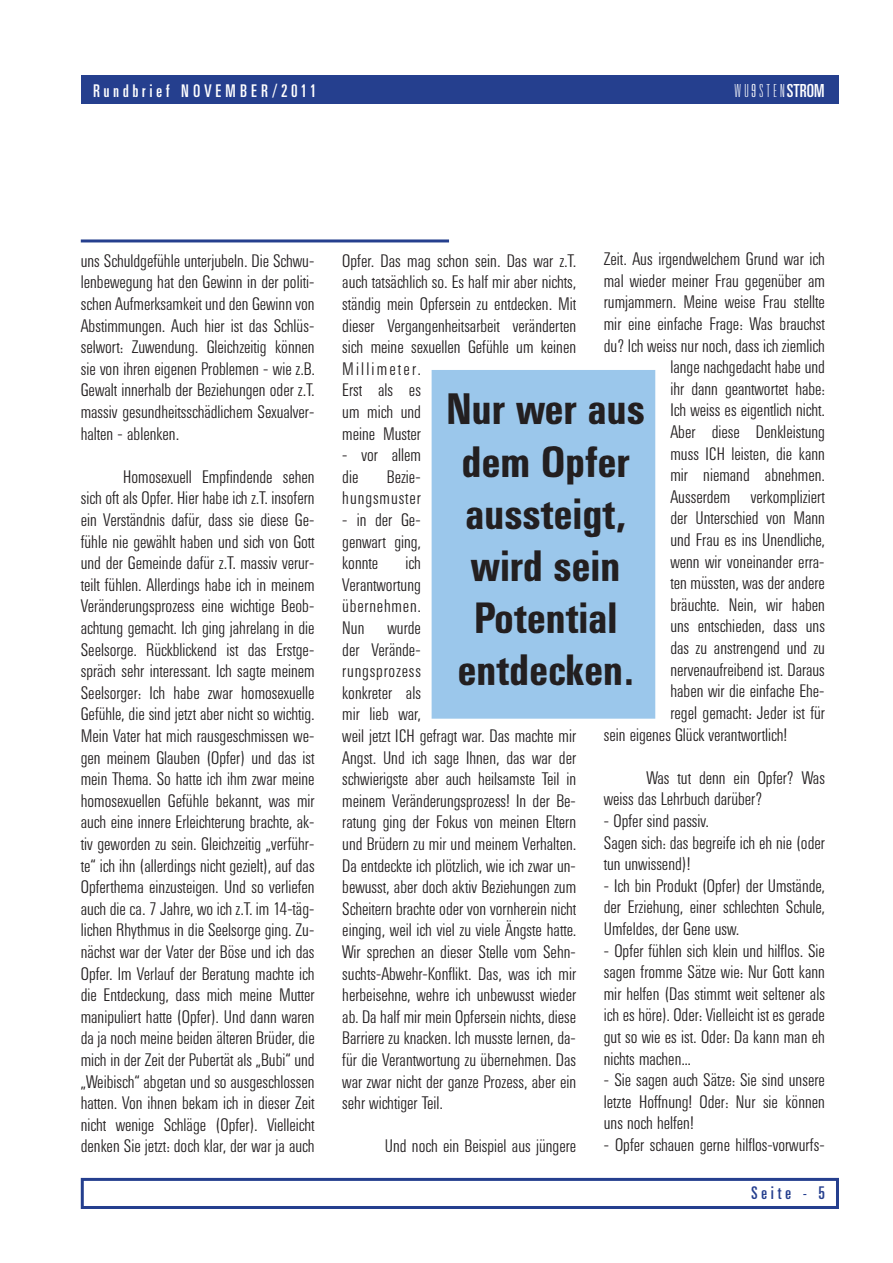
<style>
.page{position:relative;width:893px;height:1263px;background:#fff}
.page>*{position:absolute;margin:0;border:0;box-sizing:border-box;transform-origin:0 0}
.t1{font:700 43.5px/52.2px "Univers Condensed BQ";color:#231f20;text-align:center}
.t2{font:300 18px/21.6px "Univers Condensed BQ";color:#231f20;text-align:justify}
.t3{font:18px "Univers Ultra Condensed BQ";letter-spacing:.22em;color:#fff}
.t4{font:300 18px/21.6px "Univers Condensed BQ";letter-spacing:.05em;color:#231f20;text-align:right}
.t5{font:100 ultra-condensed 18px "Univers";letter-spacing:.2em;color:#fff}
.t6{font:18px "Univers Ultra Condensed BQ";letter-spacing:.22em;color:#253f8e}
.s1{font-weight:400}
</style>
<div class="page">
<div style="left:81px;top:76px;width:757px;height:28px;background:#253f8e"></div>
<div style="left:81px;top:1178px;width:758px;height:31px;border:3px solid #253f8e"></div>
<hr style="left:81px;top:239px;width:368px;height:3px;background:#253f8e">
<div style="left:432px;top:370px;width:223px;height:349px;background:#9bc7eb"></div>
<p class="t3" style="left:94px;top:81px;width:224px">Rundbrief NOVEMBER/2011</p>
<p class="t5" style="left:735px;top:81px;width:91px">WU STEN<span class="s1">STROM</span></p>
<p class="t2" style="left:81px;top:250px;width:235px">uns Schuldgefühle unterjubeln. Die Schwu&shy;lenbewegung hat den Gewinn in der politi&shy;schen Aufmerksamkeit und den Gewinn von Abstimmungen. Auch hier ist das Schlüs&shy;selwort: Zuwendung. Gleichzeitig können sie von ihren eigenen Problemen - wie z.B.<br>Gewalt innerhalb der Beziehungen oder z.T. massiv gesundheitsschädlichem Sexualver&shy;halten - ablenken.</p>
<p class="t2" style="left:81px;top:466px;width:235px;text-indent:43px">Homosexuell Empfindende sehen sich oft als Opfer. Hier habe ich z.T. insofern ein Verständnis dafür, dass sie diese Ge&shy;fühle nie gewählt haben und sich von Gott und der Gemeinde dafür z.T. massiv verur&shy;teilt fühlen. Allerdings habe ich in meinem Veränderungsprozess eine wichtige Beob&shy;achtung gemacht. Ich ging jahrelang in die Seelsorge. Rückblickend ist das Erstge&shy;spräch sehr interessant. Ich sagte meinem Seelsorger: Ich habe zwar homosexuelle Gefühle, die sind jetzt aber nicht so wichtig.<br>Mein Vater hat mich rausgeschmissen we&shy;gen meinem Glauben (Opfer) und das ist mein Thema. So hatte ich ihm zwar meine homosexuellen Gefühle bekannt, was mir auch eine innere Erleichterung brachte, ak&shy;tiv geworden zu sein. Gleichzeitig „verführ&shy;te“ ich ihn (allerdings nicht gezielt), auf das Opferthema einzusteigen. Und so verliefen auch die ca. 7 Jahre, wo ich z.T. im 14-täg&shy;lichen Rhythmus in die Seelsorge ging. Zu&shy;nächst war der Vater der Böse und ich das Opfer. Im Verlauf der Beratung machte ich die Entdeckung, dass mich meine Mutter manipuliert hatte (Opfer). Und dann waren da ja noch meine beiden älteren Brüder, die mich in der Zeit der Pubertät als „Bubi“ und „Weibisch“ abgetan und so ausgeschlossen hatten. Von ihnen bekam ich in dieser Zeit nicht wenige Schläge (Opfer). Vielleicht denken Sie jetzt: doch klar, der war ja auch</p>
<p class="t2" style="left:604px;top:249px;width:223px">Zeit. Aus irgendwelchem Grund war ich</p>
<p class="t2" style="left:604px;top:270px;width:223px">mal wieder meiner Frau gegenüber am</p>
<p class="t2" style="left:604px;top:292px;width:223px">rumjammern. Meine weise Frau stellte</p>
<p class="t2" style="left:604px;top:314px;width:223px">mir eine einfache Frage: Was brauchst</p>
<p class="t2" style="left:604px;top:335px;width:223px">du? Ich weiss nur noch, dass ich ziemlich</p>
<p class="t2" style="left:670px;top:357px;width:156px">lange nachgedacht habe und</p>
<p class="t2" style="left:670px;top:378px;width:156px">ihr dann geantwortet habe:</p>
<p class="t2" style="left:670px;top:400px;width:156px">Ich weiss es eigentlich nicht.</p>
<p class="t2" style="left:670px;top:422px;width:156px">Aber diese Denkleistung</p>
<p class="t2" style="left:670px;top:443px;width:156px">muss ICH leisten, die kann</p>
<p class="t2" style="left:670px;top:465px;width:156px">mir niemand abnehmen.</p>
<p class="t2" style="left:670px;top:486px;width:156px">Ausserdem verkompliziert</p>
<p class="t2" style="left:670px;top:508px;width:156px">der Unterschied von Mann</p>
<p class="t2" style="left:670px;top:530px;width:156px">und Frau es ins Unendliche,</p>
<p class="t2" style="left:670px;top:551px;width:156px">wenn wir voneinander erra-</p>
<p class="t2" style="left:670px;top:573px;width:156px">ten müssten, was der andere</p>
<p class="t2" style="left:670px;top:594px;width:156px">bräuchte. Nein, wir haben</p>
<p class="t2" style="left:670px;top:616px;width:156px">uns entschieden, dass uns</p>
<p class="t2" style="left:670px;top:638px;width:156px">das zu anstrengend und zu</p>
<p class="t2" style="left:670px;top:659px;width:156px">nervenaufreibend ist. Daraus</p>
<p class="t2" style="left:670px;top:681px;width:156px">haben wir die einfache Ehe-</p>
<p class="t2" style="left:670px;top:702px;width:156px">regel gemacht: Jeder ist für</p>
<p class="t2" style="left:604px;top:724px;width:184px">sein eigenes Glück verantwortlich!</p>
<p class="t2" style="left:604px;top:767px;width:223px;text-indent:43px">Was tut denn ein Opfer? Was weiss das Lehrbuch darüber?</p>
<p class="t2" style="left:604px;top:810px;width:223px;text-align:left">- Opfer sind passiv.<br>Sagen sich: das begreife ich eh nie (oder tun unwissend)!</p>
<p class="t2" style="left:604px;top:875px;width:223px">- Ich bin Produkt (Opfer) der Umstände, der Erziehung, einer schlechten Schule, Umfeldes, der Gene usw.</p>
<p class="t2" style="left:604px;top:940px;width:223px">- Opfer fühlen sich klein und hilflos. Sie sagen fromme Sätze wie: Nur Gott kann mir helfen (Das stimmt weit seltener als ich es höre). Oder: Vielleicht ist es gerade gut so wie es ist. Oder: Da kann man eh nichts machen...</p>
<p class="t2" style="left:604px;top:1070px;width:223px">- Sie sagen auch Sätze: Sie sind unsere letzte Hoffnung! Oder: Nur sie können uns noch helfen!</p>
<p class="t2" style="left:604px;top:1134px;width:223px">- Opfer schauen gerne hilflos-vorwurfs-</p>
<p class="t2" style="left:342px;top:250px;width:235px;text-align:left">Opfer. Das mag schon sein. Das war z.T. auch tatsächlich so. Es half mir aber nichts, ständig mein Opfersein zu entdecken. Mit dieser Vergangenheitsarbeit veränderten sich meine sexuellen Gefühle um keinen<br>Millimeter.<br>Erst als es<br>um mich und<br>meine Muster</p>
<p class="t2" style="left:342px;top:445px;width:80px">- vor allem die</p>
<h1 class="t1" style="left:446px;top:384px;width:200px">Nur wer aus dem Opfer aussteigt, wird sein<br>Potential entdecken.</h1>
<p class="t4" style="left:342px;top:466px;width:80px">Bezie&shy;hungsmuster</p>
<p class="t2" style="left:342px;top:509px;width:80px">- in der Ge&shy;genwart ging, konnte</p>
<p class="t2" style="left:342px;top:553px;width:80px;text-indent:63px">ich Verantwortung übernehmen.<br>Nun</p>
<p class="t2" style="left:342px;top:617px;width:235px;text-align:left;text-indent:45px">wurde<br>der Verände-<br>rungsprozess<br>konkreter als<br>mir lieb war,<br>weil jetzt ICH gefragt war. Das machte mir Angst. Und ich sage Ihnen, das war der schwierigste aber auch heilsamste Teil in meinem Veränderungsprozess! In der Be&shy;ratung ging der Fokus von meinen Eltern und Brüdern zu mir und meinem Verhalten.<br>Da entdeckte ich plötzlich, wie ich zwar un&shy;bewusst, aber doch aktiv Beziehungen zum Scheitern brachte oder von vornherein nicht einging, weil ich viel zu viele Ängste hatte.<br>Wir sprechen an dieser Stelle vom Sehn&shy;suchts-Abwehr-Konflikt. Das, was ich mir herbeisehne, wehre ich unbewusst wieder ab. Da half mir mein Opfersein nichts, diese Barriere zu knacken. Ich musste lernen, da&shy;für die Verantwortung zu übernehmen. Das war zwar nicht der ganze Prozess, aber ein sehr wichtiger Teil.</p>
<p class="t2" style="left:385px;top:1136px;width:193px">Und noch ein Beispiel aus jüngere</p>
<p class="t6" style="left:752px;top:1183px;width:75px">Seite - 5</p>
</div>
